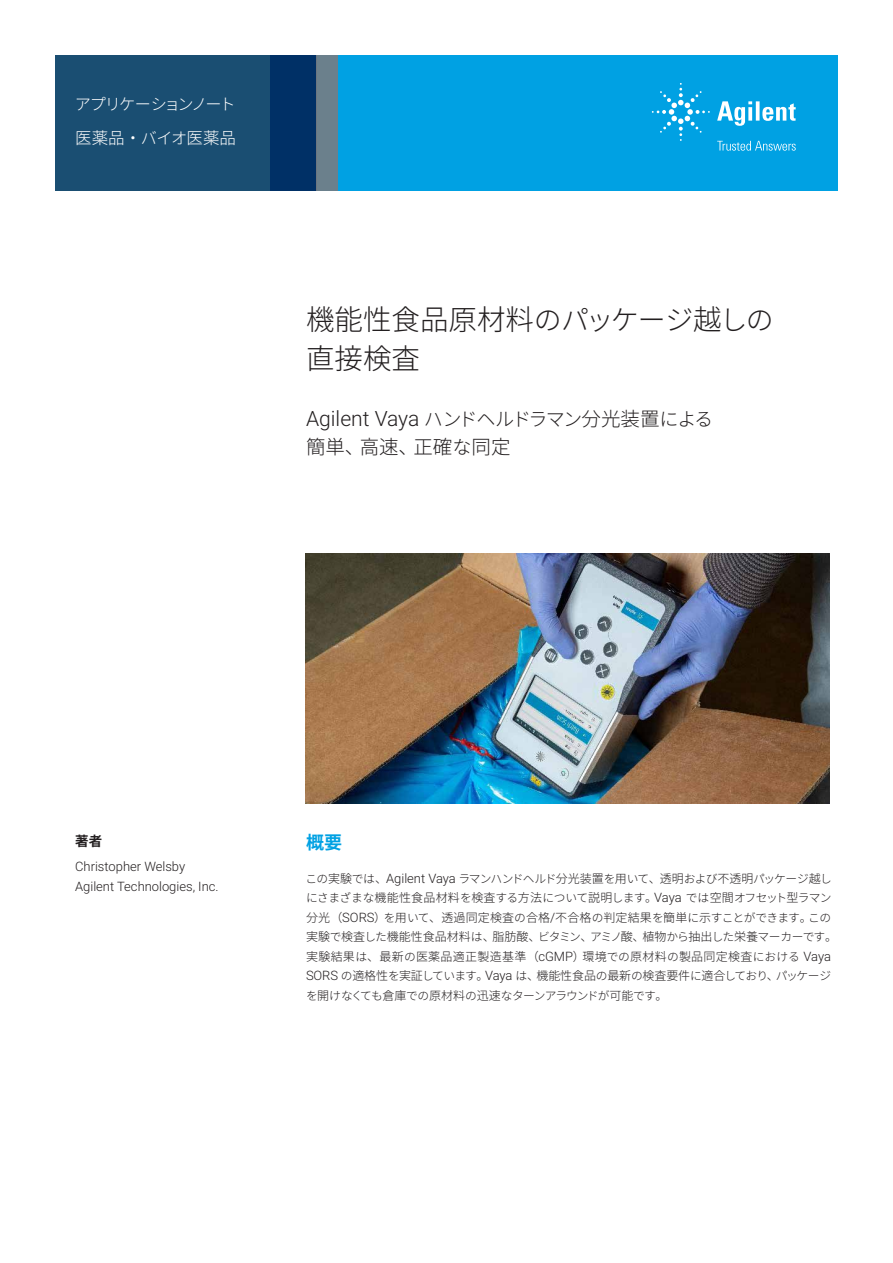
<style>
.page{position:relative;width:893px;height:1263px;background:#fff}
.page>*{position:absolute;margin:0;border:0;box-sizing:border-box;transform-origin:0 0}
.t1{font:300 28.5px/39px "Noto Sans CJ Kjp";color:#231f20}
.Subtitle{font:300 19.5px "Noto Sans CJ Kjp";color:#231f20}
.Subtitle-2{font:300 19.05px "Noto Sans CJ Kjp";letter-spacing:-.09em;color:#231f20}
.Header_1{font:700 18px "Noto Sans CJ Kjp";color:#00a1e3}
.Area_Identifier{font:300 16.5px "Noto Sans CJ Kjp";color:#fff}
.Doctype{font:300 16.2px "Noto Sans CJ Kjp";letter-spacing:-.115em;color:#fff}
.DATA_author_title{font:700 13.5px "Noto Sans CJ Kjp";color:#231f20}
.DATA_author_name___info{font:300 12.9px/19.5px "Roboto";color:#231f20}
.Text{font:300 12px/19.5px "Noto Sans CJ Kjp";letter-spacing:.01em;color:#231f20}
.Text-2{font:300 11.7px/19.5px "Noto Sans CJ Kjp";letter-spacing:-.065em;color:#231f20}
.s1{font-size:16.2px}
.s2{font-size:27.9px}
.s3{font-family:"Roboto";font-size:21px}
.s4{font-size:19.5px}
.s5{font-size:19.05px}
.s6{font-size:12px}
.s7{font-family:"Roboto";font-size:12.9px}
.s8{font-size:11.7px}
</style>
<div class="page">
<div style="left:271px;top:55px;width:567px;height:135px;background:#00a1e3"></div>
<svg style="left:55px;top:55px;width:262px;height:135px;background:#15486f"></svg>
<div style="left:317px;top:55px;width:21px;height:135px;background:#6b808c"></div>
<img style="left:305px;top:554px;width:525px;height:249px">
<svg style="left:717px;top:101px;width:79px;height:25px"></svg>
<svg style="left:652px;top:83px;width:58px;height:58px"></svg>
<svg style="left:717px;top:141px;width:79px;height:10px"></svg>
<p class="Doctype" style="left:75px;top:95px;width:162px">アプリケーションノート</p>
<p class="Area_Identifier" style="left:75px;top:128px;width:162px">医薬品・<span class="s1">バイオ</span>医薬品</p>
<p class="t1" style="left:306px;top:301px;width:469px">機能性食品原材料<span class="s2">のパッケージ</span>越<span class="s2">しの</span>直接検査</p>
<p class="Subtitle-2" style="left:306px;top:408px;width:409px"><span class="s3">Agilent Vaya</span> ハンドヘルドラマン<span class="s4">分光装置</span>による</p>
<p class="Subtitle" style="left:306px;top:436px;width:206px">簡単、高速、正確<span class="s5">な</span>同定</p>
<p class="DATA_author_title" style="left:75px;top:833px;width:28px">著者</p>
<p class="DATA_author_name___info" style="left:75px;top:857px;width:145px">Christopher Welsby<br>Agilent Technologies, Inc.</p>
<p class="Header_1" style="left:306px;top:832px;width:37px">概要</p>
<p class="Text-2" style="left:305px;top:869px;width:528px">この<span class="s6">実験</span>では<span class="s6">、</span><span class="s7">Agilent Vaya</span> ラマンハンドヘルド<span class="s6">分光装置</span>を<span class="s6">用</span>いて<span class="s6">、透明</span>および<span class="s6">不透明</span>パッケージ<span class="s6">越</span>しにさまざまな<span class="s6">機能性食品材料</span>を<span class="s6">検査</span>する<span class="s6">方法</span>について<span class="s6">説明</span>します<span class="s6">。</span><span class="s7">Vaya</span> では<span class="s6">空間</span>オフセット<span class="s6">型</span>ラマン</p>
<p class="Text" style="left:306px;top:908px;width:533px">分光（<span class="s7">SORS</span>）<span class="s8">を</span>用<span class="s8">いて</span>、透過同定検査<span class="s8">の</span>合格<span class="s7">/</span>不合格<span class="s8">の</span>判定結果<span class="s8">を</span>簡単<span class="s8">に</span>示<span class="s8">すことができます</span>。<span class="s8">この</span>実験<span class="s8">で</span>検査<span class="s8">した</span>機能性食品材料<span class="s8">は</span>、脂肪酸、<span class="s8">ビタミン</span>、<span class="s8">アミノ</span>酸、植物<span class="s8">から</span>抽出<span class="s8">した</span>栄養<span class="s8">マーカーです</span>。実験結果<span class="s8">は</span>、最新<span class="s8">の</span>医薬品適正製造基準（<span class="s7">cGMP</span>）環境<span class="s8">での</span>原材料<span class="s8">の</span>製品同定検査<span class="s8">における</span> <span class="s7">Vaya SORS</span> <span class="s8">の</span>適格性<span class="s8">を</span>実証<span class="s8">しています</span>。<span class="s7">Vaya</span> <span class="s8">は</span>、機能性食品<span class="s8">の</span>最新<span class="s8">の</span>検査要件<span class="s8">に</span>適合<span class="s8">しており</span>、<span class="s8">パッケージ</span></p>
<p class="Text-2" style="left:306px;top:986px;width:363px">を<span class="s6">開</span>けなくても<span class="s6">倉庫</span>での<span class="s6">原材料</span>の<span class="s6">迅速</span>なターンアラウンドが<span class="s6">可能</span>です<span class="s6">。</span></p>
</div>
